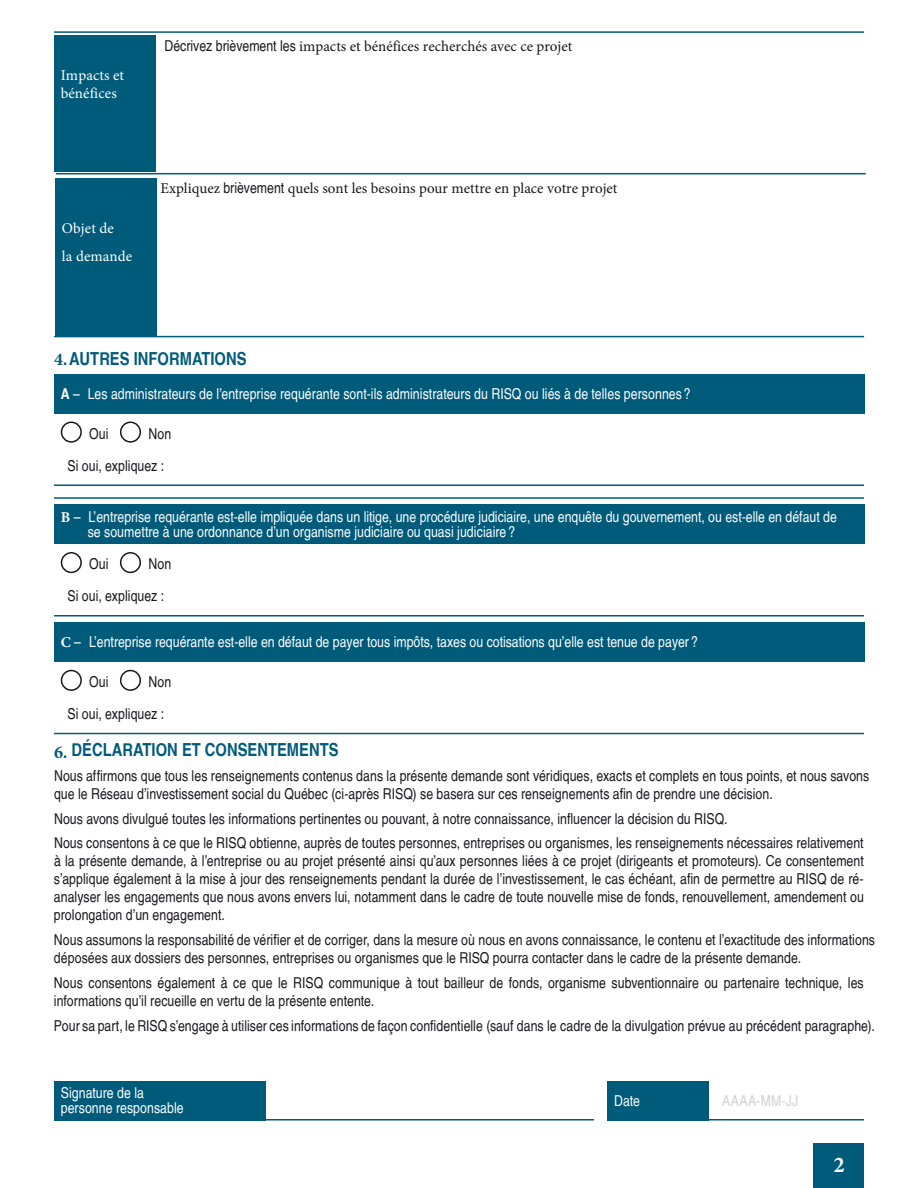
<style>
.page{position:relative;width:918px;height:1188px;background:#fff}
.page>*{position:absolute;margin:0;border:0;box-sizing:border-box;transform-origin:0 0}
.t1{font:700 22.5px "Minion Pro";color:#fff}
.t2{font:700 condensed 18px "Helvetica LT";color:#005b7b}
.t3{font:condensed 15px/18px "Helvetica LT";letter-spacing:.005em;color:#1a171c}
.t4{font:condensed 15px/15px "Helvetica LT";color:#fff}
.t5{font:15px "Minion Pro";color:#1a171c}
.t6{font:15px/18px "Minion Pro";letter-spacing:.005em;color:#fff}
.t7{font:condensed 15px "Helvetica LT";letter-spacing:.03em;color:#d0d1d2}
.s1{font-family:"Helvetica LT";font-stretch:condensed}
.s2{font-family:"Minion Pro";font-stretch:normal}
.s3{font-weight:700}
.s4{font-family:"Minion Pro";font-weight:700;font-stretch:normal}
</style>
<div class="page">
<div style="left:813px;top:1143px;width:51px;height:45px;background:#005b7b"></div>
<hr style="left:54px;top:1119px;width:540px;height:2px;background:#005b7b">
<div style="left:54px;top:1081px;width:212px;height:40px;background:#005b7b"></div>
<hr style="left:607px;top:1119px;width:257px;height:2px;background:#005b7b">
<div style="left:607px;top:1081px;width:102px;height:40px;background:#005b7b"></div>
<div style="left:54px;top:374px;width:810px;height:40px;background:#005b7b"></div>
<hr style="left:54px;top:485px;width:810px;height:1px;background:#005b7b">
<div style="left:61px;top:422px;width:21px;height:21px;border:2px solid #1a171c;border-radius:50%"></div>
<div style="left:120px;top:422px;width:21px;height:21px;border:2px solid #1a171c;border-radius:50%"></div>
<hr style="left:54px;top:497px;width:810px;height:2px;background:#005b7b">
<div style="left:54px;top:504px;width:810px;height:40px;background:#005b7b"></div>
<hr style="left:54px;top:615px;width:810px;height:2px;background:#005b7b">
<div style="left:61px;top:552px;width:21px;height:21px;border:2px solid #1a171c;border-radius:50%"></div>
<div style="left:120px;top:552px;width:21px;height:21px;border:2px solid #1a171c;border-radius:50%"></div>
<div style="left:54px;top:622px;width:810px;height:40px;background:#005b7b"></div>
<hr style="left:54px;top:733px;width:810px;height:1px;background:#005b7b">
<div style="left:61px;top:670px;width:21px;height:21px;border:2px solid #1a171c;border-radius:50%"></div>
<div style="left:120px;top:670px;width:21px;height:21px;border:2px solid #1a171c;border-radius:50%"></div>
<hr style="left:54px;top:31px;width:810px;height:2px;background:#005b7b">
<div style="left:54px;top:36px;width:101px;height:136px;background:#005b7b"></div>
<div style="left:55px;top:179px;width:101px;height:157px;background:#005b7b"></div>
<hr style="left:54px;top:336px;width:810px;height:1px;background:#005b7b">
<hr style="left:56px;top:173px;width:810px;height:1px;background:#005b7b">
<p class="t6" style="left:61px;top:66px;width:65px">Impacts et bénéfices</p>
<p class="t5" style="left:165px;top:37px;width:409px"><span class="s1">Décrivez brièvement les</span> impacts et bénéfices recherchés avec ce projet</p>
<p class="t6" style="left:62px;top:215px;width:72px;line-height:27.5px">Objet de<br>la demande</p>
<p class="t5" style="left:160px;top:178px;width:458px">Expliquez <span class="s1">brièvement</span> quels sont les besoins pour mettre en place votre projet</p>
<p class="t2" style="left:54px;top:347px;width:194px"><span class="s2">4</span>.AUTRES INFORMATIONS</p>
<p class="t4" style="left:61px;top:386px;width:632px"><span class="s3">A</span> – Les administrateurs de l’entreprise requérante sont-ils administrateurs du RISQ ou liés à de telles personnes ?</p>
<p class="t3" style="left:89px;top:424px;width:21px">Oui</p>
<p class="t3" style="left:67px;top:417px;width:105px;line-height:32px;text-indent:81px">Non<br>Si oui, expliquez :</p>
<p class="t4" style="left:88px;top:509px;width:751px;text-indent:-27px"><span class="s4">B</span> – L’entreprise requérante est-elle impliquée dans un litige, une procédure judiciaire, une enquête du gouvernement, ou est-elle en défaut de se soumettre à une ordonnance d’un organisme judiciaire ou quasi judiciaire ?</p>
<p class="t3" style="left:89px;top:555px;width:21px">Oui</p>
<p class="t3" style="left:68px;top:548px;width:105px;line-height:32px;text-indent:81px">Non<br>Si oui, expliquez :</p>
<p class="t4" style="left:61px;top:634px;width:639px"><span class="s4">C</span> – L’entreprise requérante est-elle en défaut de payer tous impôts, taxes ou cotisations qu’elle est tenue de payer ?</p>
<p class="t3" style="left:89px;top:673px;width:21px">Oui</p>
<p class="t3" style="left:67px;top:666px;width:105px;line-height:32px;text-indent:81px">Non<br>Si oui, expliquez :</p>
<p class="t2" style="left:54px;top:739px;width:286px"><span class="s2">6</span>. DÉCLARATION ET CONSENTEMENTS</p>
<p class="t3" style="left:54px;top:767px;width:817px">Nous affirmons que tous les renseignements contenus dans la présente demande sont véridiques, exacts et complets en tous points, et nous savons que le Réseau d’investissement social du Québec (ci-après RISQ) se basera sur ces renseignements afin de prendre une décision.</p>
<p class="t3" style="left:54px;top:806px;width:811px;line-height:24.8px">Nous avons divulgué toutes les informations pertinentes ou pouvant, à notre connaissance, influencer la décision du RISQ.<br>Nous consentons à ce que le RISQ obtienne, auprès de toutes personnes, entreprises ou organismes, les renseignements nécessaires relativement</p>
<p class="t3" style="left:54px;top:852px;width:811px;text-align:justify">à la présente demande, à l’entreprise ou au projet présenté ainsi qu’aux personnes liées à ce projet (dirigeants et promoteurs). Ce consentement s’applique également à la mise à jour des renseignements pendant la durée de l’investissement, le cas échéant, afin de permettre au RISQ de ré&shy;analyser les engagements que nous avons envers lui, notamment dans le cadre de toute nouvelle mise de fonds, renouvellement, amendement ou prolongation d’un engagement.</p>
<p class="t3" style="left:54px;top:931px;width:823px">Nous assumons la responsabilité de vérifier et de corriger, dans la mesure où nous en avons connaissance, le contenu et l’exactitude des informations déposées aux dossiers des personnes, entreprises ou organismes que le RISQ pourra contacter dans le cadre de la présente demande.</p>
<p class="t3" style="left:54px;top:974px;width:811px">Nous consentons également à ce que le RISQ communique à tout bailleur de fonds, organisme subventionnaire ou partenaire technique, les informations qu’il recueille en vertu de la présente entente.</p>
<p class="t3" style="left:54px;top:1016px;width:822px">Pour sa part, le RISQ s’engage à utiliser ces informations de façon confidentielle (sauf dans le cadre de la divulgation prévue au précédent paragraphe).</p>
<p class="t4" style="left:61px;top:1086px;width:125px">Signature de la personne responsable</p>
<p class="t4" style="left:614px;top:1093px;width:27px">Date</p>
<p class="t7" style="left:722px;top:1092px;width:78px">AAAA-MM-JJ</p>
<h1 class="t1" style="left:833px;top:1149px;width:13px">2</h1>
</div>
